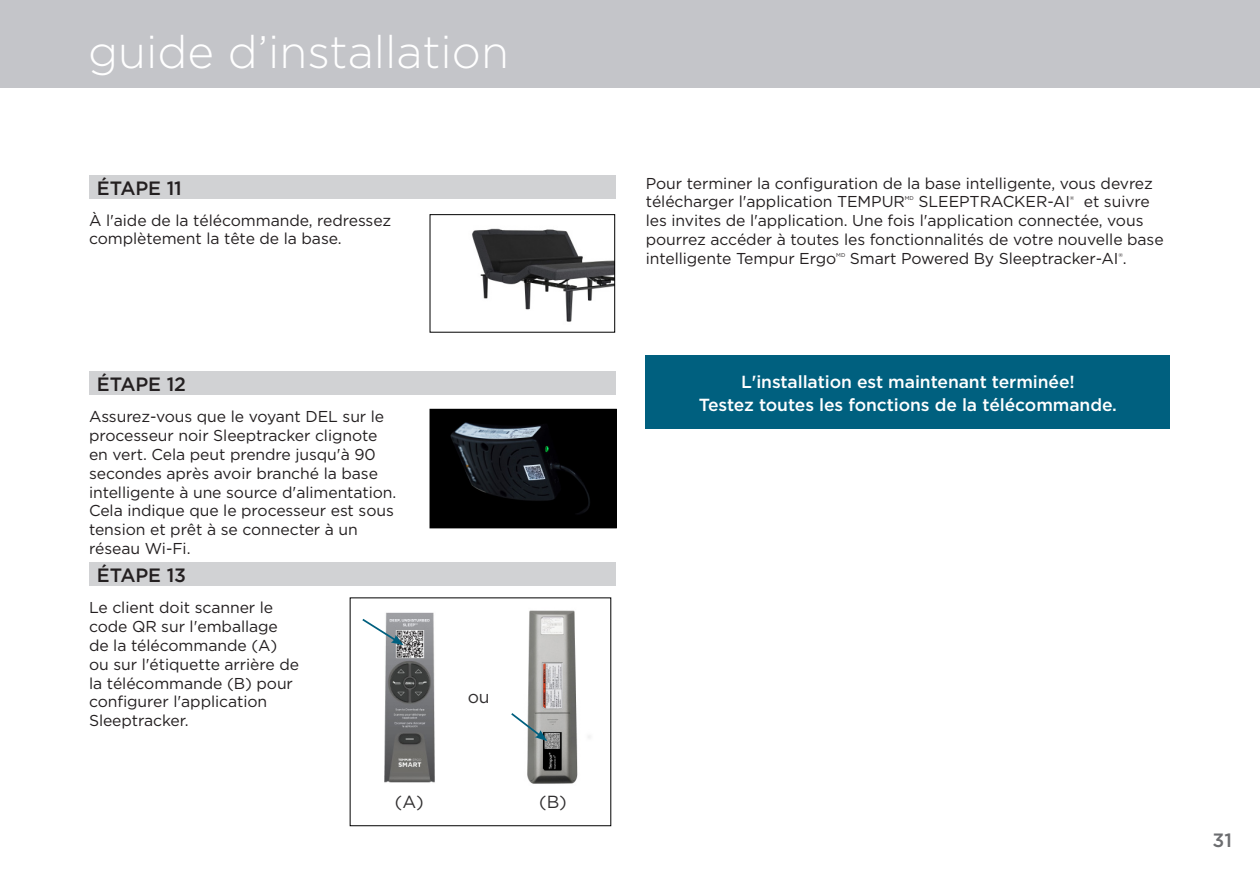
<style>
.page{position:relative;width:1260px;height:882px;background:#fff}
.page>*{position:absolute;margin:0;border:0;box-sizing:border-box;transform-origin:0 0}
.Section_Header{font:300 45.5px "Gotham";color:#fff}
.Sub_Header{font:500 19.25px "Gotham";letter-spacing:-.005em;color:#231f20}
.t1{font:500 19.25px "Gotham";color:#6c6d70}
.Alert{font:500 17.5px "Gotham";letter-spacing:-.005em;color:#fff}
.Body{font:17.5px "Gotham";color:#312f30}
.Body-2{font:15.75px/18.9px "Gotham";letter-spacing:-.005em;color:#231f20}
.Body-3{font:5.6px "Gotham";color:#231f20}
</style>
<div class="page">
<div style="left:0;top:0;width:1260px;height:88px;background:#c4c5c9"></div>
<div style="left:646px;top:355px;width:524px;height:74px;background:#00607f"></div>
<div style="left:89px;top:175px;width:526px;height:24px;background:#d1d2d4"></div>
<div style="left:89px;top:372px;width:526px;height:23px;background:#d1d2d4"></div>
<div style="left:89px;top:563px;width:526px;height:23px;background:#d1d2d4"></div>
<img style="left:432px;top:411px;width:183px;height:115px">
<div style="left:430px;top:409px;width:187px;height:119px;border:1px solid #000"></div>
<img style="left:472px;top:228px;width:141px;height:94px">
<div style="left:430px;top:214px;width:185px;height:119px;border:1px solid #000"></div>
<img style="left:527px;top:610px;width:63px;height:174px">
<svg style="left:511px;top:711px;width:36px;height:30px"></svg>
<img style="left:384px;top:612px;width:51px;height:171px">
<svg style="left:362px;top:617px;width:42px;height:28px"></svg>
<p class="Section_Header" style="left:88px;top:27px;width:422px">guide d’installation</p>
<p class="Sub_Header" style="left:97px;top:177px;width:86px">ÉTAPE 11</p>
<p class="Body-2" style="left:89px;top:211px;width:304px">À l'aide de la télécommande, redressez complètement la tête de la base.</p>
<p class="Sub_Header" style="left:97px;top:373px;width:91px">ÉTAPE 12</p>
<p class="Body-2" style="left:89px;top:407px;width:309px">Assurez-vous que le voyant DEL sur le processeur noir Sleeptracker clignote en vert. Cela peut prendre jusqu'à 90 secondes après avoir branché la base intelligente à une source d'alimentation.<br>Cela indique que le processeur est sous tension et prêt à se connecter à un réseau Wi-Fi.</p>
<p class="Sub_Header" style="left:97px;top:564px;width:91px">ÉTAPE 13</p>
<p class="Body-2" style="left:89px;top:598px;width:212px">Le client doit scanner le code QR sur l'emballage de la télécommande (A) ou sur l'étiquette arrière de la télécommande (B) pour configurer l'application<br>Sleeptracker.</p>
<p class="Body" style="left:468px;top:687px;width:23px">ou</p>
<p class="Body" style="left:395px;top:792px;width:30px">(A)</p>
<p class="Body" style="left:539px;top:792px;width:29px">(B)</p>
<p class="Body-2" style="left:646px;top:174px;width:509px">Pour terminer la configuration de la base intelligente, vous devrez télécharger l'application TEMPUR</p>
<p class="Body-2" style="left:646px;top:192px;width:519px;text-indent:438px">et suivre les invites de l'application. Une fois l'application connectée, vous pourrez accéder à toutes les fonctionnalités de votre nouvelle base intelligente Tempur Ergo</p>
<p class="Body-3" style="left:905px;top:195px;width:11px">MD</p>
<p class="Body-2" style="left:919px;top:192px;width:153px">SLEEPTRACKER-AI</p>
<p class="Body-3" style="left:1070px;top:195px;width:6px">®</p>
<p class="Body-3" style="left:836px;top:252px;width:11px">MD</p>
<p class="Body-2" style="left:850px;top:249px;width:278px">Smart Powered By Sleeptracker-AI .</p>
<p class="Body-3" style="left:1118px;top:252px;width:6px">®</p>
<p class="Alert" style="left:741px;top:371px;width:335px">L'installation est maintenant terminée!</p>
<p class="Alert" style="left:699px;top:395px;width:420px">Testez toutes les fonctions de la télécommande.</p>
<p class="t1" style="left:1212px;top:829px;width:21px">31</p>
</div>
